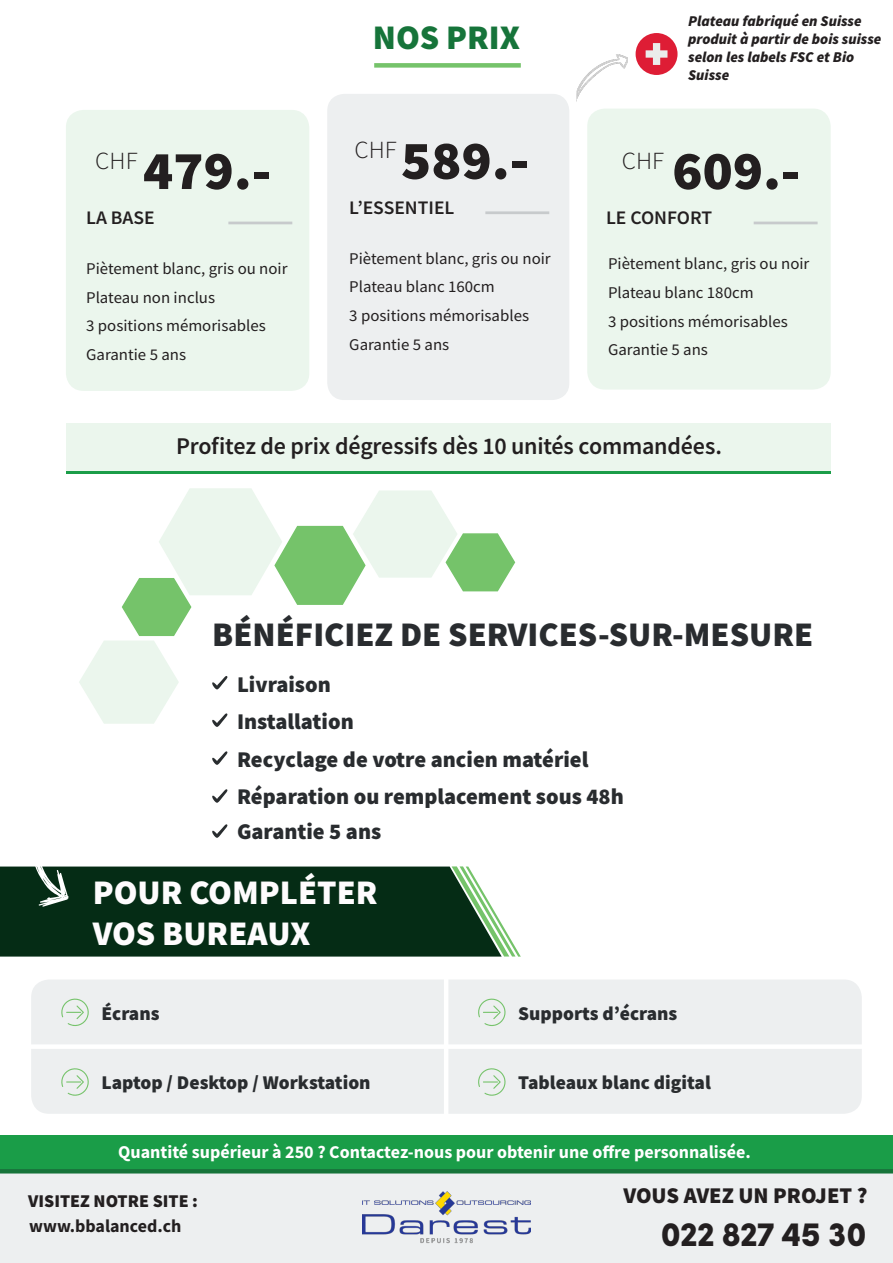
<style>
.page{position:relative;width:893px;height:1263px;background:#fff}
.page>*{position:absolute;margin:0;border:0;box-sizing:border-box;transform-origin:0 0}
.t1{font:900 54.6px "Source Sans Pro";color:#231f20}
.t2{font:900 34.5px "Source Sans Pro";color:#292c2f}
.t3{font:900 34.5px "Source Sans Pro";color:#fefcfd}
.t4{font:900 34.5px "Source Sans Pro";color:#16743a}
.t5{font:900 30px "Neue Einstellung";color:#231f20}
.t6{font:300 24.6px "Source Sans Pro";color:#231f20}
.ToC_9_11{font:600 24px "Source Sans Pro";letter-spacing:-.01em;color:#231f20}
.t7{font:900 22.5px "Source Sans Pro";color:#292c2f}
.t8{font:900 22.5px "Source Sans Pro";color:#231f20}
.t9{font:900 19.5px "Source Sans Pro";color:#292c2f}
.t10{font:600 19.05px "Source Sans Pro";color:#231f20}
.t11{font:700 18px "Source Sans Pro";color:#fff}
.t12{font:900 18px "Source Sans Pro";color:#231f20}
.t13{font:700 18px "Source Sans Pro";color:#231f20}
.t14{font:16.35px "Source Sans Pro";color:#231f20}
.t15{font:italic 900 15px/18px "Source Sans Pro";color:#231f20}
</style>
<div class="page">
<div style="left:374px;top:63px;width:147px;height:5px;background:#75c36a"></div>
<div style="left:31px;top:979px;width:831px;height:135px;background:#edeff0;border-radius:18px"></div>
<svg style="left:61px;top:998px;width:28px;height:28px"></svg>
<svg style="left:478px;top:998px;width:27px;height:28px"></svg>
<svg style="left:61px;top:1068px;width:28px;height:28px"></svg>
<svg style="left:478px;top:1068px;width:27px;height:28px"></svg>
<hr style="left:444px;top:970px;width:4px;height:165px;background:#fff">
<div style="left:31px;top:1044px;width:836px;height:5px;background:#fff"></div>
<svg style="left:212px;top:751px;width:15px;height:14px"></svg>
<svg style="left:79px;top:488px;width:437px;height:239px"></svg>
<div style="left:0;top:866px;width:447px;height:90px;background:#052c15"></div>
<svg style="left:32px;top:866px;width:37px;height:41px"></svg>
<svg style="left:447px;top:866px;width:74px;height:91px"></svg>
<div style="left:0;top:1169px;width:893px;height:94px;background:#edeff0"></div>
<svg style="left:212px;top:789px;width:15px;height:14px"></svg>
<img style="left:576px;top:54px;width:52px;height:48px">
<div style="left:636px;top:33px;width:41px;height:42px;background:#de1d35;border-radius:50%"></div>
<svg style="left:646px;top:43px;width:21px;height:22px"></svg>
<div style="left:66px;top:423px;width:765px;height:48px;background:#ebf6ed"></div>
<hr style="left:66px;top:471px;width:765px;height:3px;background:#1b9d48">
<div style="left:67px;top:111px;width:241px;height:278px;background:#ebf6ed;border-radius:16px"></div>
<div style="left:66px;top:110px;width:243px;height:281px;border:3px solid #ebf6ed;border-radius:16px"></div>
<div style="left:328px;top:95px;width:241px;height:304px;background:#edeff0;border-radius:16px"></div>
<div style="left:327px;top:94px;width:242px;height:306px;border:1px solid #edeff0;border-radius:16px"></div>
<div style="left:589px;top:110px;width:240px;height:278px;background:#ebf6ed;border-radius:16px"></div>
<div style="left:587px;top:109px;width:244px;height:281px;border:3px solid #ebf6ed;border-radius:16px"></div>
<hr style="left:228px;top:222px;width:64px;height:2px;background:#c7cacc">
<hr style="left:485px;top:211px;width:64px;height:3px;background:#c7cacc">
<hr style="left:754px;top:222px;width:64px;height:2px;background:#c7cacc">
<img style="left:362px;top:1192px;width:169px;height:52px">
<div style="left:0;top:1135px;width:893px;height:34px;background:#1a9d48"></div>
<svg style="left:212px;top:824px;width:15px;height:14px"></svg>
<p class="t4" style="left:373px;top:14px;width:149px">NOS PRIX</p>
<p class="t15" style="left:688px;top:11px;width:195px">Plateau fabriqué en Suisse produit à partir de bois suisse selon les labels FSC et Bio<br>Suisse</p>
<p class="t6" style="left:355px;top:135px;width:44px">CHF</p>
<p class="t1" style="left:143px;top:133px;width:129px">479.-</p>
<p class="t1" style="left:401px;top:123px;width:129px">589.-</p>
<p class="t1" style="left:672px;top:133px;width:129px">609.-</p>
<p class="t6" style="left:95px;top:145px;width:44px">CHF</p>
<p class="t6" style="left:622px;top:145px;width:44px">CHF</p>
<p class="t10" style="left:86px;top:205px;width:70px">LA BASE</p>
<p class="t14" style="left:86px;top:258px;width:203px">Piètement blanc, gris ou noir</p>
<p class="t14" style="left:86px;top:287px;width:130px">Plateau non inclus</p>
<p class="t14" style="left:86px;top:315px;width:181px">3 positions mémorisables</p>
<p class="t14" style="left:86px;top:344px;width:101px">Garantie 5 ans</p>
<p class="t10" style="left:349px;top:195px;width:107px">L’ESSENTIEL</p>
<p class="t14" style="left:349px;top:248px;width:203px">Piètement blanc, gris ou noir</p>
<p class="t14" style="left:349px;top:277px;width:147px">Plateau blanc 160cm</p>
<p class="t14" style="left:349px;top:305px;width:181px">3 positions mémorisables</p>
<p class="t14" style="left:349px;top:334px;width:101px">Garantie 5 ans</p>
<p class="t10" style="left:606px;top:205px;width:108px">LE CONFORT</p>
<p class="t14" style="left:608px;top:253px;width:203px">Piètement blanc, gris ou noir</p>
<p class="t14" style="left:608px;top:282px;width:147px">Plateau blanc 180cm</p>
<p class="t14" style="left:608px;top:311px;width:181px">3 positions mémorisables</p>
<p class="t14" style="left:608px;top:339px;width:101px">Garantie 5 ans</p>
<p class="ToC_9_11" style="left:176px;top:431px;width:547px">Profitez de prix dégressifs dès 10 unités commandées.</p>
<p class="t2" style="left:212px;top:611px;width:603px">BÉNÉFICIEZ DE SERVICES-SUR-MESURE</p>
<p class="t7" style="left:237px;top:669px;width:95px">Livraison</p>
<p class="t7" style="left:237px;top:706px;width:118px">Installation</p>
<p class="t7" style="left:237px;top:744px;width:353px">Recyclage de votre ancien matériel</p>
<p class="t7" style="left:237px;top:781px;width:388px">Réparation ou remplacement sous 48h</p>
<p class="t7" style="left:237px;top:816px;width:146px">Garantie 5 ans</p>
<p class="t3" style="left:93px;top:868px;width:286px">POUR COMPLÉTER</p>
<p class="t3" style="left:93px;top:910px;width:219px">VOS BUREAUX</p>
<p class="t9" style="left:102px;top:1000px;width:60px">Écrans</p>
<p class="t9" style="left:518px;top:1000px;width:161px">Supports d’écrans</p>
<p class="t9" style="left:102px;top:1069px;width:271px">Laptop / Desktop / Workstation</p>
<p class="t9" style="left:518px;top:1069px;width:194px">Tableaux blanc digital</p>
<p class="t11" style="left:118px;top:1140px;width:634px">Quantité supérieur à 250 ? Contactez-nous pour obtenir une offre personnalisée.</p>
<p class="t12" style="left:28px;top:1189px;width:171px">VISITEZ NOTRE SITE :</p>
<p class="t13" style="left:29px;top:1213px;width:154px">www.bbalanced.ch</p>
<p class="t8" style="left:623px;top:1180px;width:246px">VOUS AVEZ UN PROJET ?</p>
<p class="t5" style="left:661px;top:1207px;width:207px">022 827 45 30</p>
</div>
